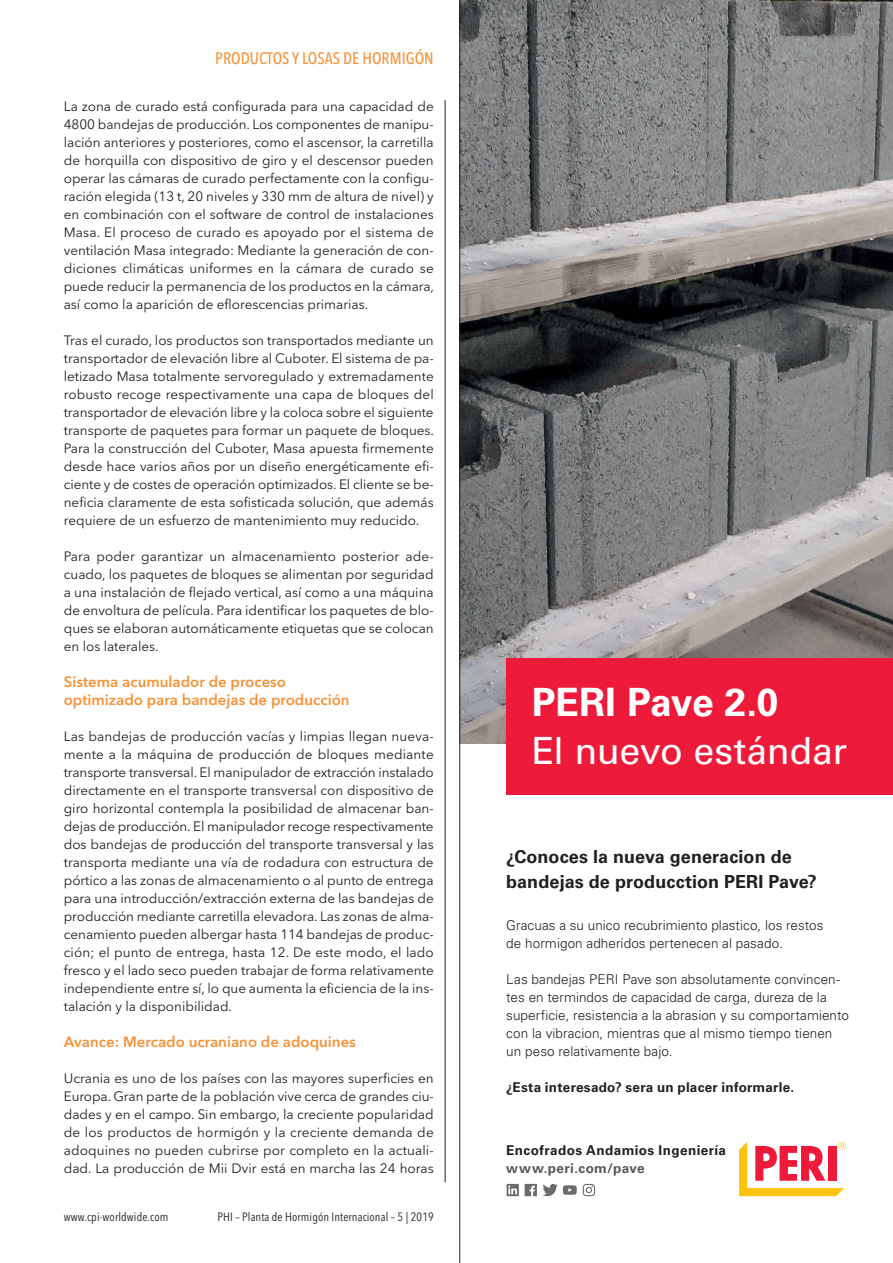
<style>
.page{position:relative;width:893px;height:1263px;background:#fff}
.page>*{position:absolute;margin:0;border:0;box-sizing:border-box;transform-origin:0 0}
.t1{font:700 39px "Univers LT Pro";letter-spacing:-.015em;color:#fff}
.t2{font:37.5px "Univers LTCYR 55 Roman";letter-spacing:-.01em;color:#fff}
.t3{font:700 18px/25.5px "Univers LT Pro";color:#231f20}
.t4{font:500 16.5px "Avenir Next Condensed";color:#f69238}
.t5{font:600 15px/18px "Avenir Next";color:#f69238}
.t6{font:13.5px/18px "Avenir Next";color:#231f20;text-align:justify}
.t7{font:300 13.5px/18px "Univers LT Pro";letter-spacing:.005em;color:#231f20}
.t8{font:700 13.5px "Univers LT Pro";letter-spacing:.025em;color:#231f20}
.t9{font:700 13.5px "Univers LT Pro";letter-spacing:.035em;color:#595959}
.t10{font:12px "Avenir Next Condensed";letter-spacing:.01em;color:#231f20}
</style>
<div class="page">
<hr style="left:445px;top:100px;width:1px;height:1082px;background:#231f20">
<img style="left:460px;top:0;width:433px;height:743px">
<svg style="left:739px;top:1142px;width:107px;height:54px"></svg>
<div style="left:506px;top:658px;width:387px;height:136px;background:#ed1a3a"></div>
<svg style="left:543px;top:1184px;width:34px;height:12px"></svg>
<svg style="left:507px;top:1184px;width:12px;height:12px"></svg>
<svg style="left:583px;top:1184px;width:12px;height:12px"></svg>
<svg style="left:525px;top:1184px;width:12px;height:12px"></svg>
<hr style="left:459px;top:0;width:1px;height:1263px;background:#231f20">
<p class="t4" style="left:215px;top:51px;width:220px">PRODUCTOS Y LOSAS DE HORMIGÓN</p>
<p class="t6" style="left:64px;top:98px;width:372px">La zona de curado está configurada para una capacidad de 4800 bandejas de producción. Los componentes de manipu&shy;lación anteriores y posteriores, como el ascensor, la carretilla de horquilla con dispositivo de giro y el descensor pueden operar las cámaras de curado perfectamente con la configu&shy;ración elegida (13 t, 20 niveles y 330 mm de altura de nivel) y en combinación con el software de control de instalaciones Masa. El proceso de curado es apoyado por el sistema de ventilación Masa integrado: Mediante la generación de con&shy;diciones climáticas uniformes en la cámara de curado se puede reducir la permanencia de los productos en la cámara, así como la aparición de eflorescencias primarias.</p>
<p class="t6" style="left:64px;top:332px;width:372px">Tras el curado, los productos son transportados mediante un transportador de elevación libre al Cuboter. El sistema de pa&shy;letizado Masa totalmente servoregulado y extremadamente robusto recoge respectivamente una capa de bloques del transportador de elevación libre y la coloca sobre el siguiente transporte de paquetes para formar un paquete de bloques.<br>Para la construcción del Cuboter, Masa apuesta firmemente desde hace varios años por un diseño energéticamente efi&shy;ciente y de costes de operación optimizados. El cliente se be&shy;neficia claramente de esta sofisticada solución, que además requiere de un esfuerzo de mantenimiento muy reducido.</p>
<p class="t6" style="left:64px;top:548px;width:371px">Para poder garantizar un almacenamiento posterior ade&shy;cuado, los paquetes de bloques se alimentan por seguridad a una instalación de flejado vertical, así como a una máquina de envoltura de película. Para identificar los paquetes de blo&shy;ques se elaboran automáticamente etiquetas que se colocan en los laterales.</p>
<p class="t5" style="left:64px;top:674px;width:287px">Sistema acumulador de proceso optimizado para bandejas de producción</p>
<p class="t6" style="left:64px;top:728px;width:371px">Las bandejas de producción vacías y limpias llegan nueva&shy;mente a la máquina de producción de bloques mediante transporte transversal. El manipulador de extracción instalado directamente en el transporte transversal con dispositivo de giro horizontal contempla la posibilidad de almacenar ban&shy;dejas de producción. El manipulador recoge respectivamente dos bandejas de producción del transporte transversal y las transporta mediante una vía de rodadura con estructura de pórtico a las zonas de almacenamiento o al punto de entrega para una introducción/extracción externa de las bandejas de producción mediante carretilla elevadora. Las zonas de alma&shy;cenamiento pueden albergar hasta 114 bandejas de produc&shy;ción; el punto de entrega, hasta 12. De este modo, el lado fresco y el lado seco pueden trabajar de forma relativamente independiente entre sí, lo que aumenta la eficiencia de la ins&shy;talación y la disponibilidad.</p>
<p class="t5" style="left:64px;top:1034px;width:294px">Avance: Mercado ucraniano de adoquines</p>
<p class="t6" style="left:64px;top:1070px;width:371px">Ucrania es uno de los países con las mayores superficies en Europa. Gran parte de la población vive cerca de grandes ciu&shy;dades y en el campo. Sin embargo, la creciente popularidad de los productos de hormigón y la creciente demanda de adoquines no pueden cubrirse por completo en la actuali&shy;dad. La producción de Mii Dvir está en marcha las 24 horas</p>
<p class="t10" style="left:64px;top:1211px;width:106px">www.cpi-worldwide.com</p>
<p class="t10" style="left:218px;top:1211px;width:218px">PHI – Planta de Hormigón Internacional – 5 | 2019</p>
<h1 class="t1" style="left:532px;top:687px;width:248px">PERI Pave 2.0</h1>
<h2 class="t2" style="left:532px;top:729px;width:317px">El nuevo estándar</h2>
<h3 class="t3" style="left:506px;top:845px;width:312px">¿Conoces la nueva generacion de bandejas de producction PERI Pave?</h3>
<p class="t7" style="left:506px;top:918px;width:319px">Gracuas a su unico recubrimiento plastico, los restos de hormigon adheridos pertenecen al pasado.</p>
<p class="t7" style="left:506px;top:972px;width:344px">Las bandejas PERI Pave son absolutamente convincen&shy;tes en termindos de capacidad de carga, dureza de la superficie, resistencia a la abrasion y su comportamiento con la vibracion, mientras que al mismo tiempo tienen un peso relativamente bajo.</p>
<p class="t8" style="left:506px;top:1082px;width:289px">¿Esta interesado? sera un placer informarle.</p>
<p class="t8" style="left:506px;top:1146px;width:221px">Encofrados Andamios Ingeniería</p>
<p class="t9" style="left:506px;top:1163px;width:140px">www.peri.com/pave</p>
</div>
